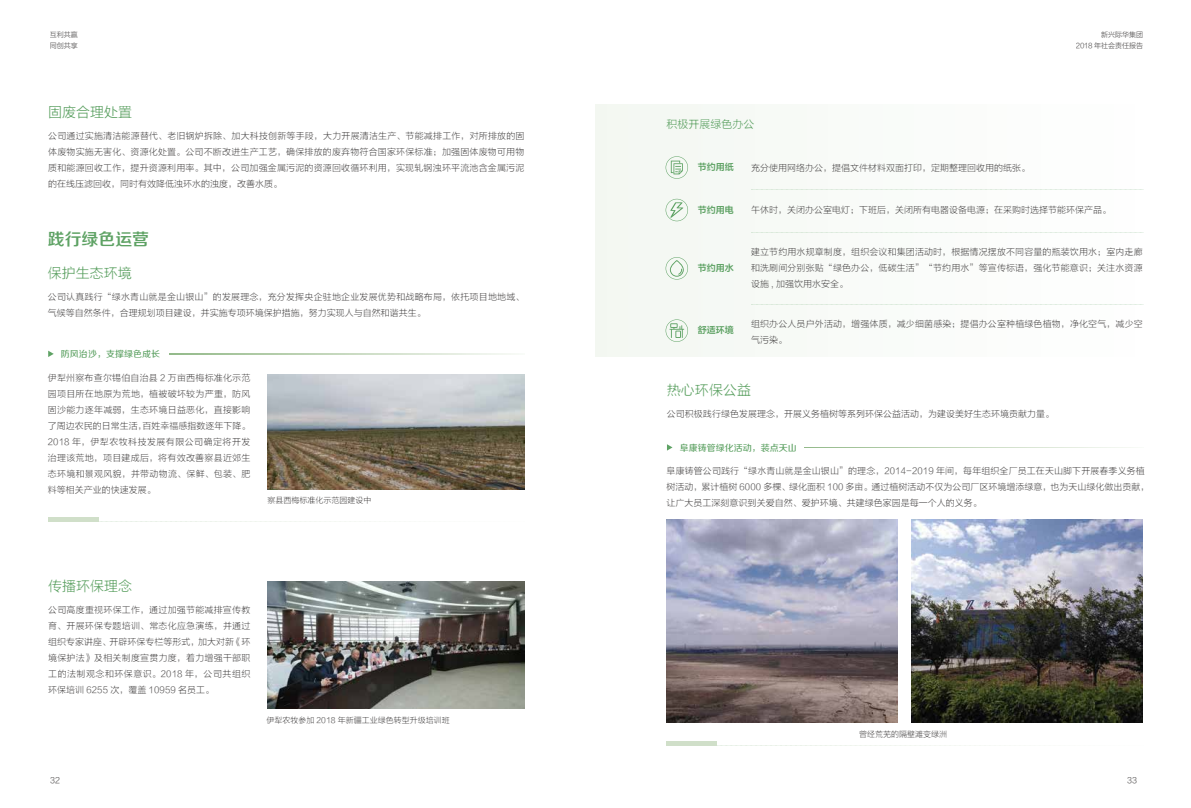
<style>
.page{position:relative;width:1191px;height:808px;background:#fff}
.page>*{position:absolute;margin:0;border:0;box-sizing:border-box;transform-origin:0 0}
.t1{font:16.9px "FZZZHONGJW GB1 0";color:#5ea264}
.t2{font:14px "FZLTXHK";color:#5ea264}
.t3{font:11px "FZLTXHK";color:#5ea264}
.t4{font:9px/16px "FZLTXHK";color:#595757;text-align:justify}
.t5{font:9px/16px "FZLTXHK";letter-spacing:.02em;color:#595757}
.t6{font:9px "FZZZHUNHJW GB1 0";color:#5ea264}
.t7{font:9px "FZLTZCHJW GB1 0";color:#5ea264}
.t8{font:8px "FZLTXHK";color:#595757}
.t9{font:8px "FZLTXIHJW GB1 0";color:#595757}
.t10{font:7px/11px "FZLTXIHJW GB1 0";color:#595757}
</style>
<div class="page">
<div style="left:595px;top:104px;width:596px;height:252px;background:#f9fcf9"></div>
<svg style="left:48px;top:351px;width:6px;height:6px"></svg>
<svg style="left:667px;top:444px;width:5px;height:7px"></svg>
<svg style="left:169px;top:354px;width:344px;height:1px"></svg>
<svg style="left:804px;top:447px;width:329px;height:1px"></svg>
<hr style="left:48px;top:518px;width:50px;height:4px;background:#d0dfc9">
<div style="left:667px;top:741px;width:50px;height:5px;background:#d0dfc9"></div>
<img style="left:267px;top:374px;width:258px;height:115px">
<img style="left:267px;top:581px;width:258px;height:128px">
<img style="left:666px;top:520px;width:231px;height:203px">
<img style="left:911px;top:520px;width:231px;height:203px">
<svg style="left:665px;top:156px;width:23px;height:23px"></svg>
<svg style="left:665px;top:199px;width:23px;height:22px"></svg>
<svg style="left:665px;top:257px;width:23px;height:23px"></svg>
<svg style="left:665px;top:319px;width:23px;height:23px"></svg>
<svg style="left:751px;top:189px;width:392px;height:1px"></svg>
<svg style="left:751px;top:232px;width:392px;height:1px"></svg>
<svg style="left:751px;top:304px;width:392px;height:1px"></svg>
<p class="t10" style="left:50px;top:29px;width:29px">互利共赢同创共享</p>
<p class="t10" style="left:1075px;top:29px;width:69px;text-align:right">新兴际华集团<br>2018 年社会责任报告</p>
<h2 class="t2" style="left:48px;top:104px;width:86px">固废合理处置</h2>
<p class="t4" style="left:48px;top:128px;width:478px">公司通过实施清洁能源替代、老旧锅炉拆除、加大科技创新等手段，大力开展清洁生产、节能减排工作，对所排放的固体废物实施无害化、资源化处置。公司不断改进生产工艺，确保排放的废弃物符合国家环保标准；加强固体废物可用物质和能源回收工作，提升资源利用率。其中，公司加强金属污泥的资源回收循环利用，实现轧钢浊环平流池含金属污泥的在线压滤回收，同时有效降低浊环水的浊度，改善水质。</p>
<h1 class="t1" style="left:48px;top:230px;width:103px">践行绿色运营</h1>
<h2 class="t2" style="left:48px;top:265px;width:86px">保护生态环境</h2>
<p class="t5" style="left:48px;top:289px;width:478px">公司认真践行“绿水青山就是金山银山”的发展理念，充分发挥央企驻地企业发展优势和战略布局，依托项目地地域、气候等自然条件，合理规划项目建设，并实施专项环境保护措施，努力实现人与自然和谐共生。</p>
<p class="t6" style="left:61px;top:349px;width:100px">防风治沙，支撑绿色成长</p>
<p class="t4" style="left:48px;top:370px;width:204px">伊犁州察布查尔锡伯自治县 2 万亩西梅标准化示范园项目所在地原为荒地，植被破坏较为严重，防风固沙能力逐年减弱，生态环境日益恶化，直接影响了周边农民的日常生活，百姓幸福感指数逐年下降。2018 年，伊犁农牧科技发展有限公司确定将开发治理该荒地，项目建成后，将有效改善察县近郊生态环境和景观风貌，并带动物流、保鲜、包装、肥料等相关产业的快速发展。</p>
<p class="t8" style="left:267px;top:496px;width:105px">察县西梅标准化示范园建设中</p>
<h2 class="t2" style="left:48px;top:579px;width:85px">传播环保理念</h2>
<p class="t4" style="left:48px;top:602px;width:204px">公司高度重视环保工作，通过加强节能减排宣传教育、开展环保专题培训、常态化应急演练，并通过组织专家讲座、开辟环保专栏等形式，加大对新《环境保护法》及相关制度宣贯力度，着力增强干部职工的法制观念和环保意识。2018 年，公司共组织环保培训 6255 次，覆盖 10959 名员工。</p>
<p class="t8" style="left:266px;top:716px;width:185px">伊犁农牧参加 2018 年新疆工业绿色转型升级培训班</p>
<p class="t3" style="left:666px;top:118px;width:89px">积极开展绿色办公</p>
<p class="t7" style="left:698px;top:162px;width:37px">节约用纸</p>
<p class="t7" style="left:698px;top:205px;width:37px">节约用电</p>
<p class="t7" style="left:698px;top:263px;width:37px">节约用水</p>
<p class="t7" style="left:698px;top:326px;width:37px">舒适环境</p>
<p class="t4" style="left:751px;top:160px;width:280px">充分使用网络办公，提倡文件材料双面打印，定期整理回收用的纸张。</p>
<p class="t4" style="left:751px;top:202px;width:362px">午休时，关闭办公室电灯；下班后，关闭所有电器设备电源；在采购时选择节能环保产品。</p>
<p class="t4" style="left:751px;top:244px;width:393px">建立节约用水规章制度，组织会议和集团活动时，根据情况摆放不同容量的瓶装饮用水；室内走廊和洗刷间分别张贴“绿色办公，低碳生活”“节约用水”等宣传标语，强化节能意识；关注水资源设施 , 加强饮用水安全。</p>
<p class="t4" style="left:751px;top:316px;width:393px">组织办公人员户外活动，增强体质，减少细菌感染；提倡办公室种植绿色植物，净化空气，减少空气污染。</p>
<h2 class="t2" style="left:667px;top:382px;width:85px">热心环保公益</h2>
<p class="t4" style="left:667px;top:406px;width:388px">公司积极践行绿色发展理念，开展义务植树等系列环保公益活动，为建设美好生态环境贡献力量。</p>
<p class="t6" style="left:680px;top:443px;width:118px">阜康铸管绿化活动，装点天山</p>
<p class="t4" style="left:666px;top:463px;width:484px;text-align:left">阜康铸管公司践行“绿水青山就是金山银山”的理念，2014-2019 年间，每年组织全厂员工在天山脚下开展春季义务植树活动，累计植树 6000 多棵、绿化面积 100 多亩。通过植树活动不仅为公司厂区环境增添绿意，也为天山绿化做出贡献，让广大员工深刻意识到关爱自然、爱护环境、共建绿色家园是每一个人的义务。</p>
<p class="t8" style="left:859px;top:730px;width:89px">曾经荒芜的隔壁滩变绿洲</p>
<p class="t9" style="left:50px;top:776px;width:11px">32</p>
<p class="t9" style="left:1127px;top:776px;width:11px">33</p>
</div>
